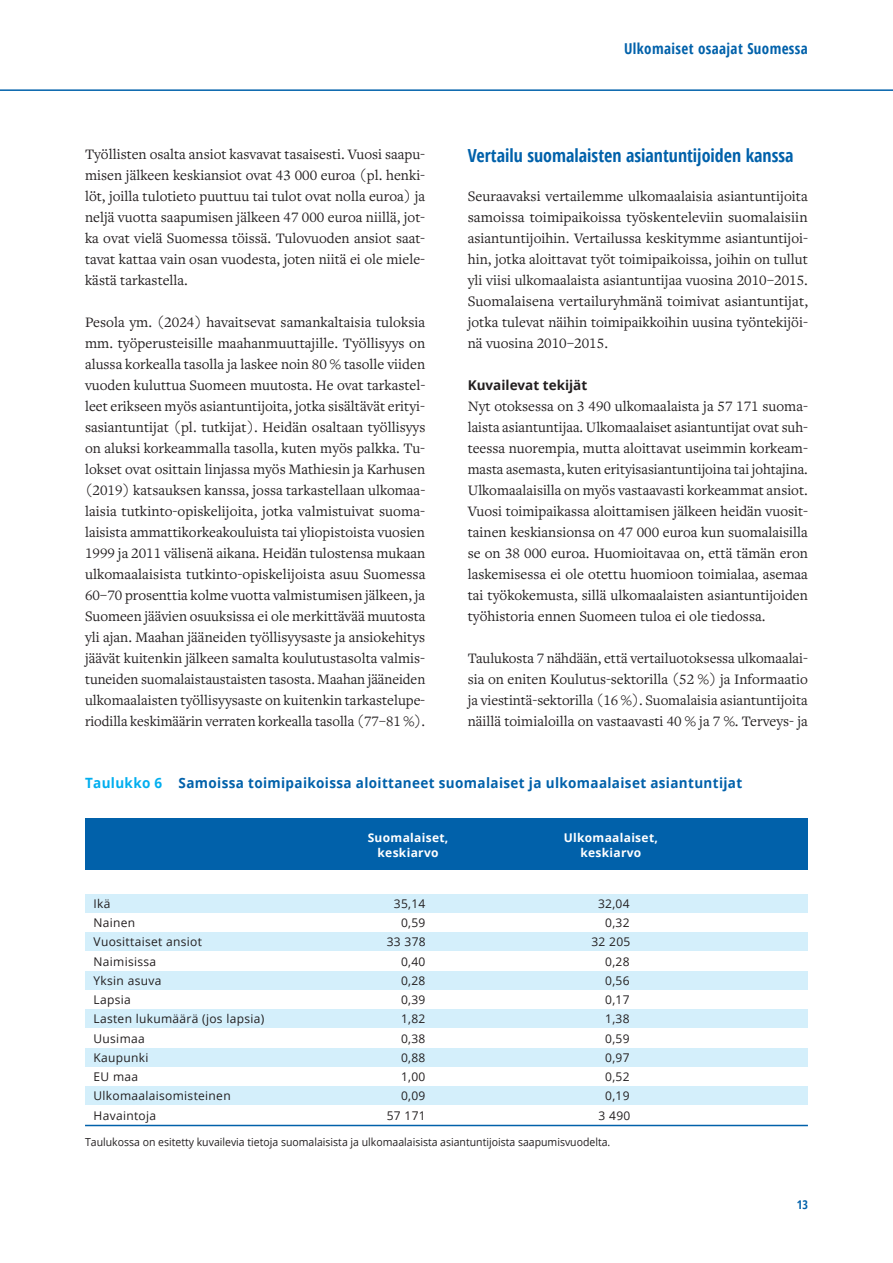
<style>
.page{position:relative;width:893px;height:1263px;background:#fff}
.page>*{position:absolute;margin:0;border:0;box-sizing:border-box;transform-origin:0 0}
.t1{font:700 condensed 18px "Open Sans";color:#0161aa}
.t2{font:15px/21px "Freight Text Pro";color:#231f20;text-align:justify}
.t3{font:700 condensed 15px "Open Sans";letter-spacing:.025em;color:#0161aa}
.t4{font:700 14.1px "Open Sans";letter-spacing:.025em;color:#0161aa;scale:.95 1}
.t5{font:700 13.5px "Open Sans";color:#231f20}
.t6{font:12px "Open Sans";letter-spacing:.025em;color:#231f20}
.t7{font:700 12px "Open Sans";letter-spacing:.025em;color:#fff}
.t8{font:700 condensed 12px "Open Sans";color:#0161aa}
.t9{font:10.95px "Open Sans";color:#231f20;scale:.95 1}
.s1{color:#00aeef}
</style>
<div class="page">
<hr style="left:0;top:89px;width:893px;height:2px;background:#0161aa">
<div style="left:85px;top:818px;width:723px;height:51px;background:#0161aa"></div>
<hr style="left:85px;top:1125px;width:723px;height:1px;background:#0161aa">
<div style="left:85px;top:894px;width:723px;height:19px;background:#d4effb"></div>
<div style="left:85px;top:932px;width:723px;height:19px;background:#d4effb"></div>
<div style="left:85px;top:971px;width:723px;height:19px;background:#d4effb"></div>
<div style="left:85px;top:1009px;width:723px;height:19px;background:#d4effb"></div>
<div style="left:85px;top:1048px;width:723px;height:19px;background:#d4effb"></div>
<div style="left:85px;top:1086px;width:723px;height:19px;background:#d4effb"></div>
<p class="t2" style="left:85px;top:143px;width:342px">Työllisten osalta ansiot kasvavat tasaisesti. Vuosi saapu&shy;misen jälkeen keskiansiot ovat 43 000 euroa (pl. henki&shy;löt, joilla tulotieto puuttuu tai tulot ovat nolla euroa) ja neljä vuotta saapumisen jälkeen 47 000 euroa niillä, jot&shy;ka ovat vielä Suomessa töissä. Tulovuoden ansiot saat&shy;tavat kattaa vain osan vuodesta, joten niitä ei ole miele&shy;kästä tarkastella.</p>
<p class="t2" style="left:85px;top:311px;width:342px">Pesola ym. (2024) havaitsevat samankaltaisia tuloksia mm. työperusteisille maahanmuuttajille. Työllisyys on alussa korkealla tasolla ja laskee noin 80 % tasolle viiden vuoden kuluttua Suomeen muutosta. He ovat tarkastel&shy;leet erikseen myös asiantuntijoita, jotka sisältävät erityi&shy;sasiantuntijat (pl. tutkijat). Heidän osaltaan työllisyys on aluksi korkeammalla tasolla, kuten myös palkka. Tu&shy;lokset ovat osittain linjassa myös Mathiesin ja Karhusen (2019) katsauksen kanssa, jossa tarkastellaan ulkomaa&shy;laisia tutkinto-opiskelijoita, jotka valmistuivat suoma&shy;laisista ammattikorkeakouluista tai yliopistoista vuosien 1999 ja 2011 välisenä aikana. Heidän tulostensa mukaan ulkomaalaisista tutkinto-opiskelijoista asuu Suomessa 60–70 prosenttia kolme vuotta valmistumisen jälkeen, ja Suomeen jäävien osuuksissa ei ole merkittävää muutosta yli ajan. Maahan jääneiden työllisyysaste ja ansiokehitys jäävät kuitenkin jälkeen samalta koulutustasolta valmis&shy;tuneiden suomalaistaustaisten tasosta. Maahan jääneiden ulkomaalaisten työllisyysaste on kuitenkin tarkastelupe&shy;riodilla keskimäärin verraten korkealla tasolla (77–81 %).</p>
<p class="t3" style="left:624px;top:38px;width:185px">Ulkomaiset osaajat Suomessa</p>
<p class="t1" style="left:468px;top:143px;width:327px">Vertailu suomalaisten asiantuntijoiden kanssa</p>
<p class="t2" style="left:468px;top:185px;width:342px">Seuraavaksi vertailemme ulkomaalaisia asiantuntijoita samoissa toimipaikoissa työskenteleviin suomalaisiin asiantuntijoihin. Vertailussa keskitymme asiantuntijoi&shy;hin, jotka aloittavat työt toimipaikoissa, joihin on tullut yli viisi ulkomaalaista asiantuntijaa vuosina 2010–2015.<br>Suomalaisena vertailuryhmänä toimivat asiantuntijat, jotka tulevat näihin toimipaikkoihin uusina työntekijöi&shy;nä vuosina 2010–2015.</p>
<p class="t5" style="left:468px;top:376px;width:121px">Kuvailevat tekijät</p>
<p class="t2" style="left:468px;top:395px;width:342px">Nyt otoksessa on 3 490 ulkomaalaista ja 57 171 suoma&shy;laista asiantuntijaa. Ulkomaalaiset asiantuntijat ovat suh&shy;teessa nuorempia, mutta aloittavat useimmin korkeam&shy;masta asemasta, kuten erityisasiantuntijoina tai johtajina.<br>Ulkomaalaisilla on myös vastaavasti korkeammat ansiot.<br>Vuosi toimipaikassa aloittamisen jälkeen heidän vuosit&shy;tainen keskiansionsa on 47 000 euroa kun suomalaisilla se on 38 000 euroa. Huomioitavaa on, että tämän eron laskemisessa ei ole otettu huomioon toimialaa, asemaa tai työkokemusta, sillä ulkomaalaisten asiantuntijoiden työhistoria ennen Suomeen tuloa ei ole tiedossa.</p>
<p class="t2" style="left:468px;top:647px;width:342px">Taulukosta 7 nähdään, että vertailuotoksessa ulkomaalai&shy;sia on eniten Koulutus-sektorilla (52 %) ja Informaatio ja viestintä-sektorilla (16 %). Suomalaisia asiantuntijoita näillä toimialoilla on vastaavasti 40 % ja 7 %. Terveys- ja</p>
<p class="t4" style="left:85px;top:773px;width:693px"><span class="s1">Taulukko 6</span> Samoissa toimipaikoissa aloittaneet suomalaiset ja ulkomaalaiset asiantuntijat</p>
<p class="t7" style="left:368px;top:829px;width:82px">Suomalaiset,</p>
<p class="t7" style="left:564px;top:829px;width:96px">Ulkomaalaiset,</p>
<p class="t7" style="left:378px;top:844px;width:63px">keskiarvo</p>
<p class="t7" style="left:580px;top:844px;width:63px">keskiarvo</p>
<p class="t6" style="left:94px;top:895px;width:18px">Ikä</p>
<p class="t6" style="left:394px;top:895px;width:33px">35,14</p>
<p class="t6" style="left:598px;top:895px;width:33px">32,04</p>
<p class="t6" style="left:94px;top:915px;width:43px">Nainen</p>
<p class="t6" style="left:401px;top:915px;width:26px">0,59</p>
<p class="t6" style="left:605px;top:915px;width:26px">0,32</p>
<p class="t6" style="left:94px;top:934px;width:110px">Vuosittaiset ansiot</p>
<p class="t6" style="left:387px;top:934px;width:40px">33 378</p>
<p class="t6" style="left:591px;top:934px;width:40px">32 205</p>
<p class="t6" style="left:94px;top:953px;width:64px">Naimisissa</p>
<p class="t6" style="left:401px;top:953px;width:26px">0,40</p>
<p class="t6" style="left:605px;top:953px;width:26px">0,28</p>
<p class="t6" style="left:94px;top:972px;width:69px">Yksin asuva</p>
<p class="t6" style="left:401px;top:972px;width:26px">0,28</p>
<p class="t6" style="left:605px;top:972px;width:26px">0,56</p>
<p class="t6" style="left:94px;top:992px;width:39px">Lapsia</p>
<p class="t6" style="left:401px;top:992px;width:26px">0,39</p>
<p class="t6" style="left:605px;top:992px;width:26px">0,17</p>
<p class="t6" style="left:94px;top:1011px;width:172px">Lasten lukumäärä (jos lapsia)</p>
<p class="t6" style="left:401px;top:1011px;width:26px">1,82</p>
<p class="t6" style="left:605px;top:1011px;width:26px">1,38</p>
<p class="t6" style="left:94px;top:1030px;width:53px">Uusimaa</p>
<p class="t6" style="left:401px;top:1030px;width:26px">0,38</p>
<p class="t6" style="left:605px;top:1030px;width:26px">0,59</p>
<p class="t6" style="left:94px;top:1049px;width:57px">Kaupunki</p>
<p class="t6" style="left:401px;top:1049px;width:26px">0,88</p>
<p class="t6" style="left:605px;top:1049px;width:26px">0,97</p>
<p class="t6" style="left:94px;top:1069px;width:46px">EU maa</p>
<p class="t6" style="left:401px;top:1069px;width:26px">1,00</p>
<p class="t6" style="left:605px;top:1069px;width:26px">0,52</p>
<p class="t6" style="left:94px;top:1088px;width:139px">Ulkomaalaisomisteinen</p>
<p class="t6" style="left:401px;top:1088px;width:26px">0,09</p>
<p class="t6" style="left:605px;top:1088px;width:26px">0,19</p>
<p class="t6" style="left:94px;top:1107px;width:64px">Havaintoja</p>
<p class="t6" style="left:387px;top:1107px;width:40px">57 171</p>
<p class="t6" style="left:599px;top:1107px;width:33px">3 490</p>
<p class="t9" style="left:85px;top:1135px;width:554px">Taulukossa on esitetty kuvailevia tietoja suomalaisista ja ulkomaalaisista asiantuntijoista saapumisvuodelta.</p>
<p class="t8" style="left:797px;top:1196px;width:13px">13</p>
</div>
